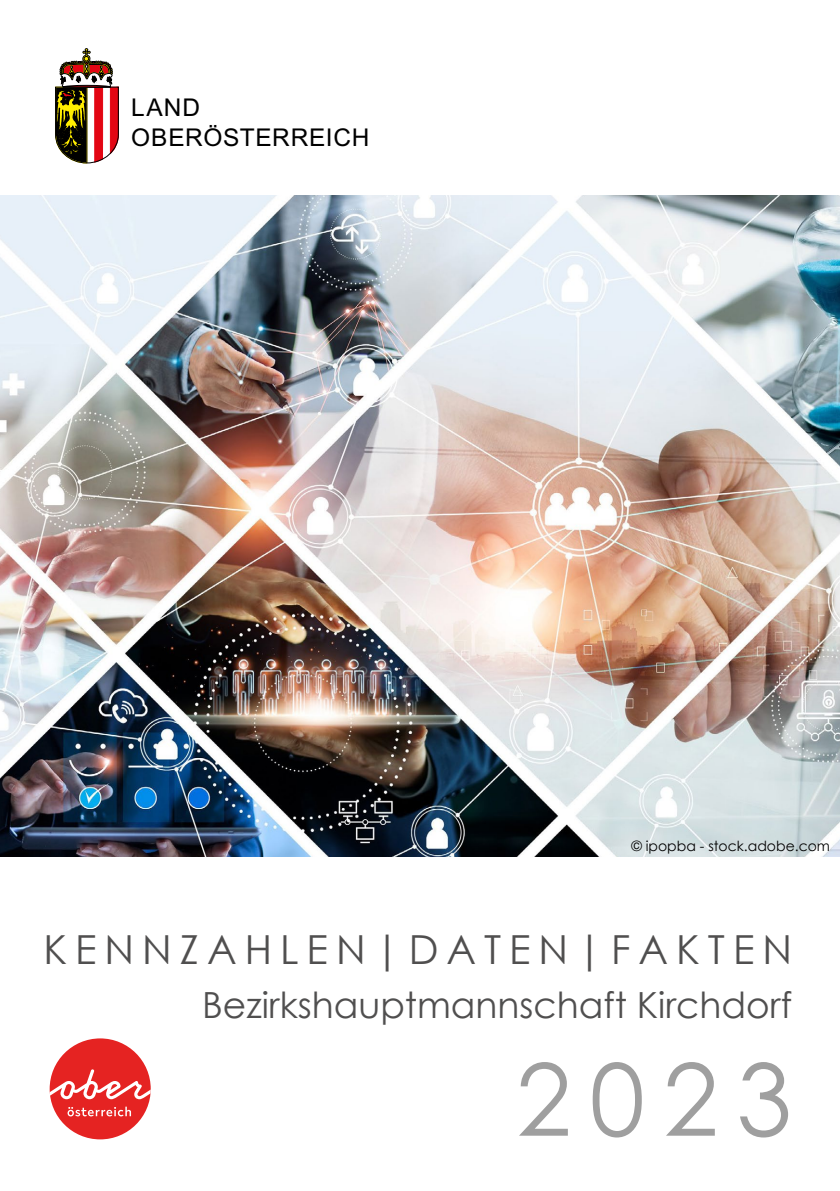
<style>
.page{position:relative;width:840px;height:1191px;background:#fff}
.page>*{position:absolute;margin:0;border:0;box-sizing:border-box;transform-origin:0 0}
.t1{font:100px "Century Gothic";color:#9f9f9f}
.t2{font:40px "Century Gothic";letter-spacing:.2em;color:#504f4f}
.t3{font:36px "Century Gothic";color:#504f4f}
.t4{font:24.4px/29.4px "Arial";letter-spacing:.03em;color:#000}
.t5{font:14px "Century Gothic";color:#000}
</style>
<div class="page">
<div style="left:50px;top:1038px;width:101px;height:101px;background:#e52322;border-radius:50%"></div>
<svg style="left:50px;top:1069px;width:101px;height:47px"></svg>
<img style="left:0;top:196px;width:839px;height:660px">
<svg style="left:55px;top:48px;width:64px;height:115px"></svg>
<p class="t4" style="left:131px;top:93px;width:240px">LAND<br>OBERÖSTERREICH</p>
<p class="t5" style="left:631px;top:836px;width:200px">© ipopba - stock.adobe.com</p>
<p class="t2" style="left:43px;top:921px;width:749px">KENNZAHLEN|DATEN|FAKTEN</p>
<p class="t3" style="left:202px;top:980px;width:591px">Bezirkshauptmannschaft Kirchdorf</p>
<h1 class="t1" style="left:515px;top:1029px;width:277px">2023</h1>
</div>
